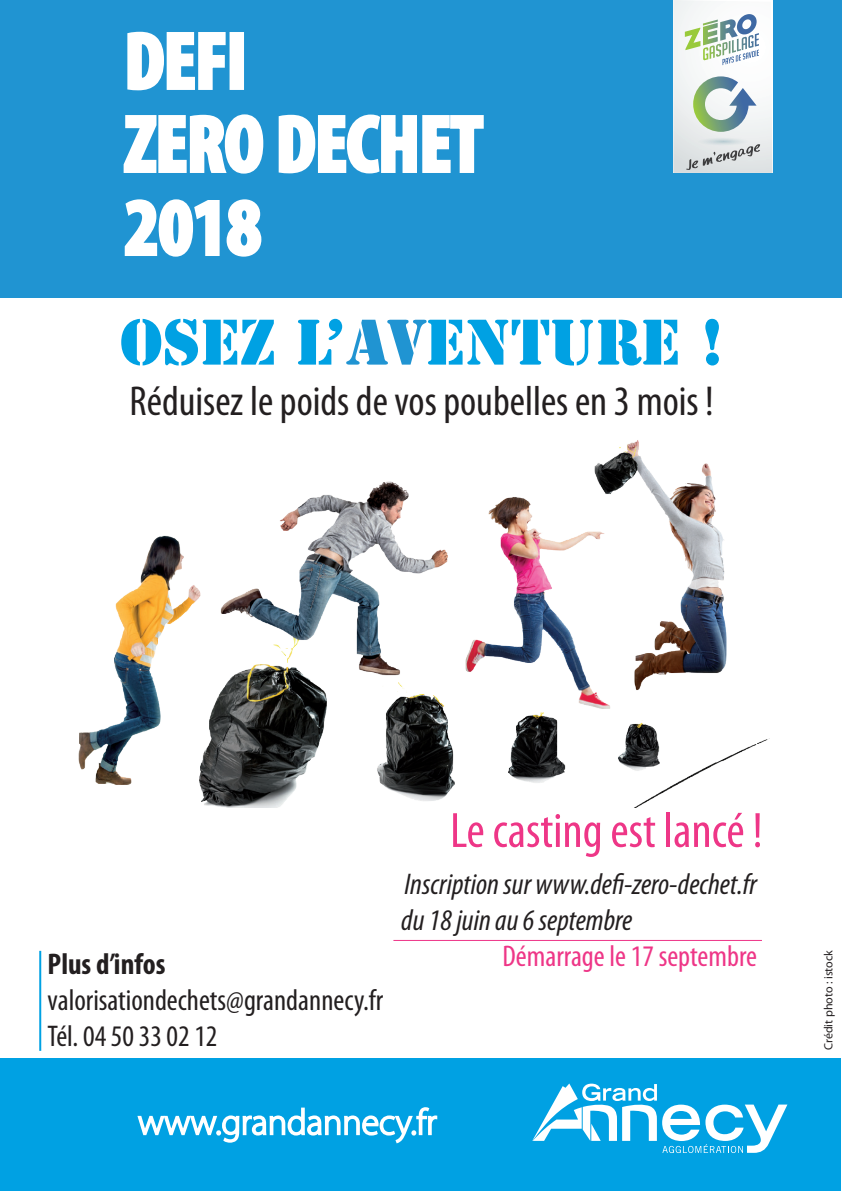
<style>
.page{position:relative;width:842px;height:1191px;background:#fff}
.page>*{position:absolute;margin:0;border:0;box-sizing:border-box;transform-origin:0 0}
.t1{font:700 condensed 80px/83px "Myriad Pro";color:#fff}
.t2{font:60px "Stencil Std";color:#00a1e3}
.t3{font:condensed 50px "Myriad Pro";color:#ee3687}
.t4{font:condensed 42px "Myriad Pro";color:#231f20}
.t5{font:italic condensed 30px/36px "Myriad Pro";color:#231f20}
.t6{font:condensed 30px/36px "Myriad Pro";color:#231f20}
.t7{font:condensed 30px "Myriad Pro";color:#ee3687}
.t8{font:700 condensed 30px "Myriad Pro";color:#231f20}
.t9{font:12px "Myriad Pro";color:#231f20}
.s1{color:#2094d2}
</style>
<div class="page">
<div style="left:0;top:0;width:842px;height:298px;background:#2094d2"></div>
<div style="left:0;top:1058px;width:840px;height:133px;background:#00a1e3"></div>
<img style="left:78px;top:440px;width:692px;height:367px">
<svg style="left:532px;top:1083px;width:255px;height:70px"></svg>
<svg style="left:127px;top:31px;width:99px;height:60px"></svg>
<div style="left:230px;top:32px;width:14px;height:58px;border:4px solid #fff"></div>
<svg style="left:123px;top:114px;width:141px;height:60px"></svg>
<svg style="left:278px;top:114px;width:206px;height:60px"></svg>
<svg style="left:124px;top:199px;width:138px;height:58px"></svg>
<svg style="left:673px;top:0;width:99px;height:173px;background:#d5dedb"></svg>
<svg style="left:137px;top:1107px;width:301px;height:37px"></svg>
<hr style="left:393px;top:940px;width:369px;height:1px;background:#ee3487">
<hr style="left:39px;top:950px;width:2px;height:100px;background:#00a1e3">
<h1 class="t1" style="left:125px;top:18px;width:359px">DEFI<br>ZERO DECHET<br>2018</h1>
<h2 class="t2" style="left:120px;top:303px;width:605px">OSEZ L’<span class="s1">AV</span>ENTURE !</h2>
<h3 class="t4" style="left:130px;top:376px;width:586px">Réduisez le poids de vos poubelles en 3 mois !</h3>
<p class="t8" style="left:48px;top:944px;width:119px">Plus d’infos</p>
<p class="t6" style="left:48px;top:981px;width:337px">valorisationdechets@grandannecy.fr<br>Tél. 04 50 33 02 12</p>
<h3 class="t3" style="left:450px;top:800px;width:314px">Le casting est lancé !</h3>
<p class="t5" style="left:401px;top:866px;width:357px">Inscription sur www.defi-zero-dechet.fr du 18 juin au 6 septembre</p>
<p class="t7" style="left:502px;top:938px;width:256px">Démarrage le 17 septembre</p>
<p class="t9" style="left:821px;top:1050px;width:102px;rotate:-90deg">Crédit photo : istock</p>
</div>
